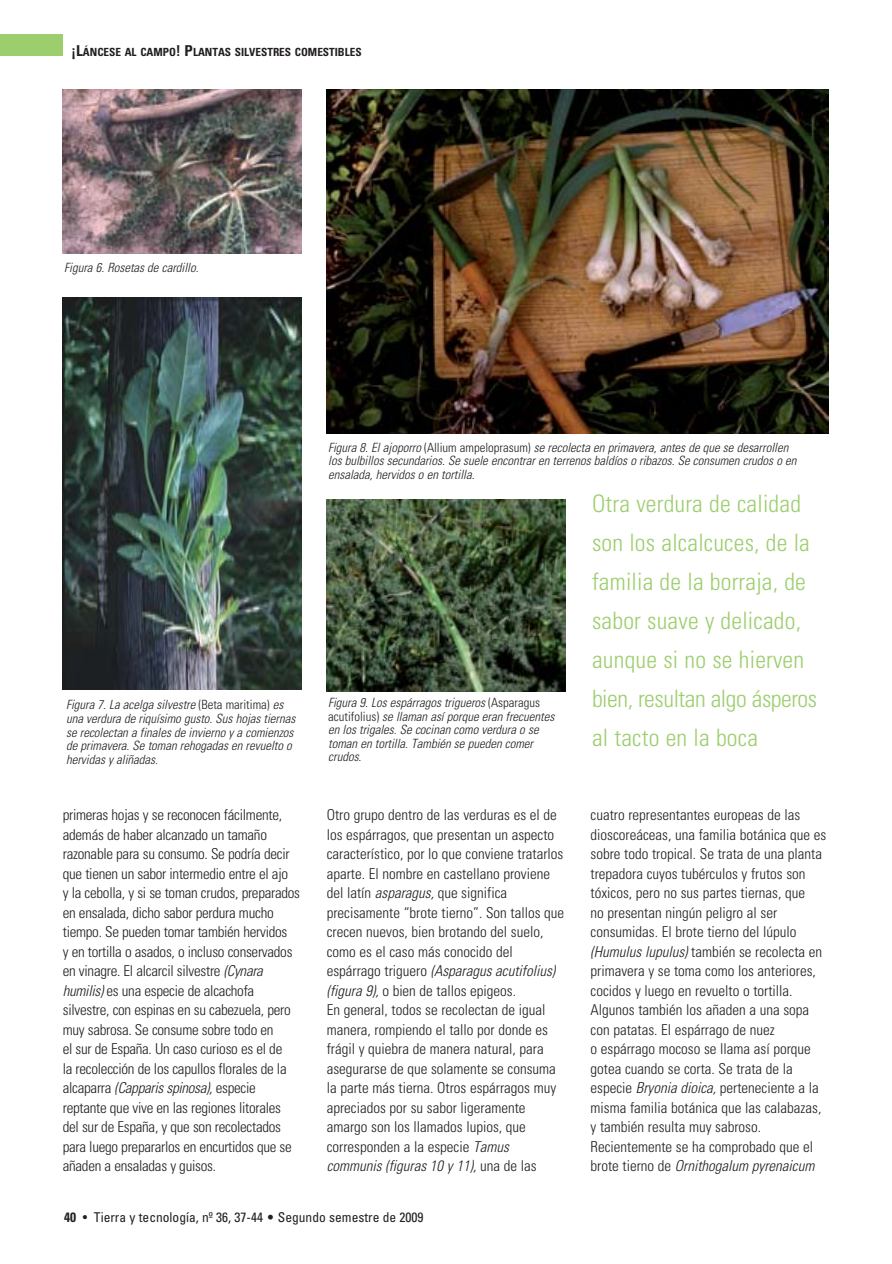
<style>
.page{position:relative;width:892px;height:1264px;background:#fff}
.page>*{position:absolute;margin:0;border:0;box-sizing:border-box;transform-origin:0 0}
.t1{font:300 condensed 24px/39px "Univers";letter-spacing:.01em;color:#9dce6e}
.t2{font:300 condensed 15px/19.5px "Univers";color:#231f20}
.t3{font:300 condensed 15px/19.5px "Univers";letter-spacing:-.02em;color:#231f20}
.t4{font:condensed 13.5px "Univers";color:#231f20}
.t5{font:italic 300 condensed 12.75px/13.5px "Univers";color:#231f20}
.t6{font:700 condensed 11.25px "Univers";color:#231f20}
.s1{font-size:15px}
.s2{font-style:normal}
.s3{font-style:italic}
.s4{font-weight:700}
.s5{font-weight:300}
</style>
<div class="page">
<div style="left:0;top:35px;width:63px;height:21px;background:#9dce6e"></div>
<img style="left:63px;top:297px;width:238px;height:392px">
<img style="left:326px;top:500px;width:238px;height:191px">
<img style="left:326px;top:89px;width:502px;height:344px">
<img style="left:63px;top:89px;width:238px;height:164px">
<p class="t6" style="left:71px;top:47px;width:292px"><span class="s1">¡L</span>ÁNCESE AL CAMPO<span class="s1">! P</span>LANTAS SILVESTRES COMESTIBLES</p>
<p class="t5" style="left:64px;top:262px;width:138px">Figura 6.Rosetas de cardillo.</p>
<p class="t5" style="left:328px;top:442px;width:472px">Figura 8.Elajoporro <span class="s2">( A l l i u m a m p e l o p r a s u m )</span> se recolecta en primavera,antes de que se desarrollen los bulbillos secundarios.Se suele encontraren terrenos baldíos o ribazos.Se consumen crudos o en ensalada,hervidos o en tortilla.</p>
<p class="t5" style="left:66px;top:699px;width:233px">Figura 7.La acelga silvestre <span class="s2">( B e t a m a r i t i m a )</span> es una verdura de riquísimo gusto.Sus hojas tiernas se recolectan a finales de invierno y a comienzos de primavera.Se toman rehogadas en revuelto o hervidas y aliñadas.</p>
<p class="t5" style="left:328px;top:697px;width:230px">Figura 9.Los espárragos trigueros <span class="s2">( A s p a r a g u s<br>a c u t i f o l i u s )</span> se llaman así porque eran frecuentes en los trigales.Se cocinan como verdura o se toman en tortilla.También se pueden comer crudos.</p>
<h1 class="t1" style="left:591px;top:486px;width:226px">Otra verdura de calidad son los alcalcuces, de la familia de la borraja, de sabor suave y delicado, aunque si no se hierven bien, resultan algo ásperos al tacto en la boca</h1>
<p class="t2" style="left:326px;top:806px;width:239px">Otro grupo dentro de las verduras es el de los espárragos, que presentan un aspecto característico, por lo que conviene tratarlos aparte. El nombre en castellano proviene del latín <span class="s3">asparagus,</span>que significa precisamente “brote tierno”. Son tallos que crecen nuevos, bien brotando del suelo, como es el caso más conocido del<br>e s p á r r a g o t r i g u e r o <span class="s3">(Asparagus acutifolius) (figura 9),</span>o bien de tallos epigeos.<br>En general, todos se recolectan de igual manera, rompiendo el tallo por donde es frágil y quiebra de manera natural, para asegurarse de que solamente se consuma la parte más tierna. Otros espárragos muy apreciados por su sabor ligeramente amargo son los llamados lupios, que corresponden a la especie <span class="s3">Tamus communis (figuras 10 y 11),</span> u n a d e l a s</p>
<p class="t3" style="left:63px;top:806px;width:239px">primeras hojas y se reconocen fácilmente, además de haber alcanzado un tamaño razonable para su consumo. Se podría decir que tienen un sabor intermedio entre el ajo<br>y la cebolla, y si se toman crudos, preparados en ensalada, dicho sabor perdura mucho tiempo. Se pueden tomar también hervidos<br>y en tortilla o asados, o incluso conservados en vinagre. El alcarcil silvestre <span class="s3">(Cynara humilis)</span>es una especie de alcachofa silvestre, con espinas en su cabezuela, pero muy sabrosa. Se consume sobre todo en<br>el sur de España. Un caso curioso es el de<br>la recolección de los capullos florales de la<br>a l c a p a r r a <span class="s3">(Capparisspinosa),</span> e s p e c i e reptante que vive en las regiones litorales del sur de España, y que son recolectados para luego prepararlos en encurtidos que se añaden a ensaladas y guisos.</p>
<p class="t2" style="left:590px;top:806px;width:237px">cuatro representantes europeas de las dioscoreáceas, una familia botánica que es sobre todo tropical. Se trata de una planta trepadora cuyos tubérculos y frutos son tóxicos, pero no sus partes tiernas, que<br>no presentan ningún peligro al ser consumidas. El brote tierno del lúpulo <span class="s3">(Humulus lupulus)</span>también se recolecta en primavera y se toma como los anteriores, cocidos y luego en revuelto o tortilla.<br>Algunos también los añaden a una sopa con patatas. El espárrago de nuez<br>o espárrago mocoso se llama así porque gotea cuando se corta. Se trata de la especie <span class="s3">Bryonia dioica,</span>perteneciente a la misma familia botánica que las calabazas, y también resulta muy sabroso.<br>Recientemente se ha comprobado que el<br>b r o t e t i e r n o d e <span class="s3">Ornithogalum pyrenaicum</span></p>
<p class="t4" style="left:64px;top:1211px;width:360px"><span class="s4">40</span> • Tierra y tecnología, nº 36, 37-44 <span class="s5">•</span> Segundo semestre de 2009</p>
</div>
